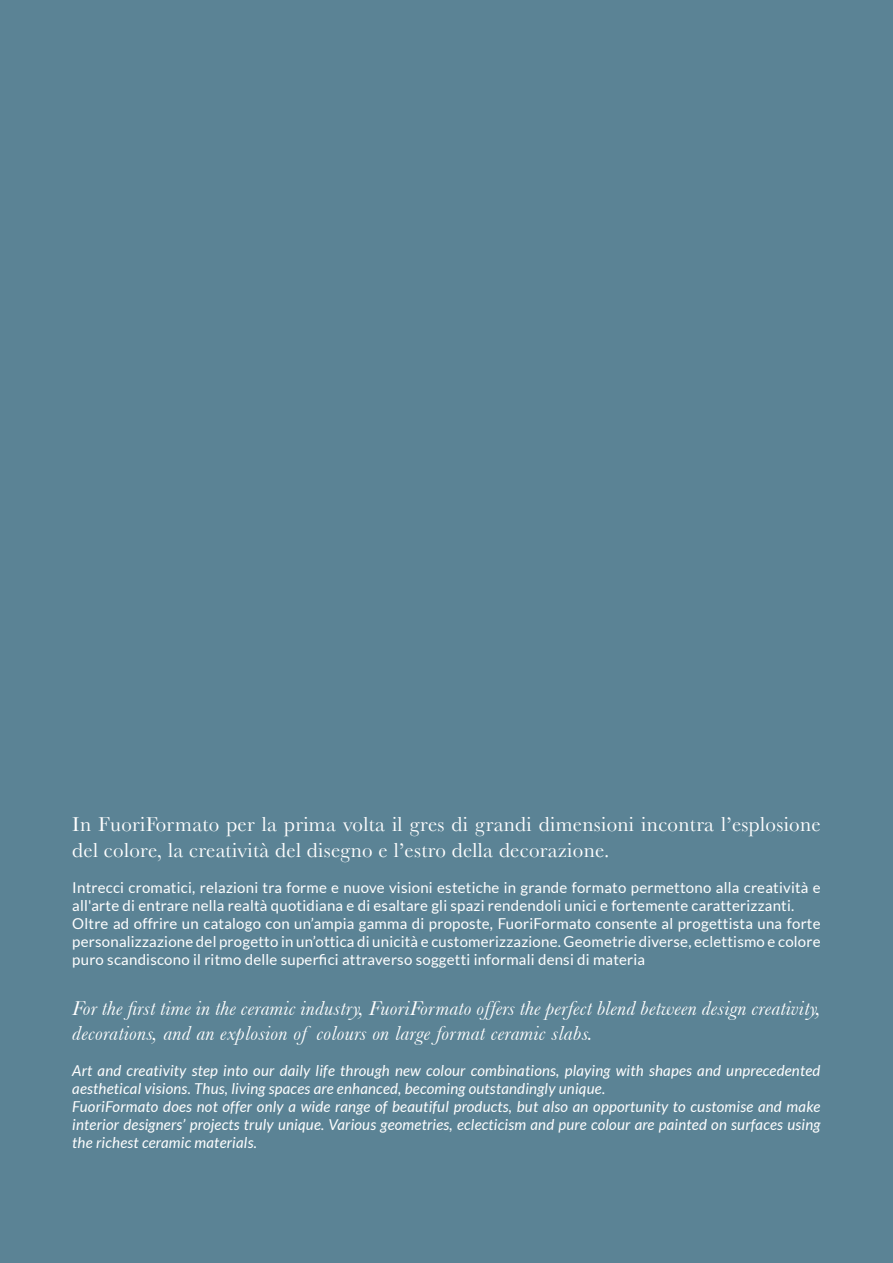
<style>
.page{position:relative;width:893px;height:1263px;background:#5b8395}
.page>*{position:absolute;margin:0;border:0;box-sizing:border-box;transform-origin:0 0}
.t1{font:italic 21px/25.2px "Baskerville";letter-spacing:.015em;color:#fff}
.t2{font:21px/25.2px "Baskerville";letter-spacing:.015em;color:#fff}
.t3{font:15px/18px "Lato";letter-spacing:.015em;color:#fff}
.t4{font:italic 15px/18px "Lato";letter-spacing:.015em;color:#fff}
</style>
<div class="page">
<h1 class="t2" style="left:72px;top:812px;width:750px">In FuoriFormato per la prima volta il gres di grandi dimensioni incontra l’esplosione del colore, la creatività del disegno e l’estro della decorazione.</h1>
<p class="t3" style="left:72px;top:878px;width:750px">Intrecci cromatici, relazioni tra forme e nuove visioni estetiche in grande formato permettono alla creatività e all'arte di entrare nella realtà quotidiana e di esaltare gli spazi rendendoli unici e fortemente caratterizzanti.<br>Oltre ad offrire un catalogo con un’ampia gamma di proposte, FuoriFormato consente al progettista una forte personalizzazione del progetto in un’ottica di unicità e customerizzazione. Geometrie diverse, eclettismo e colore puro scandiscono il ritmo delle superfici attraverso soggetti informali densi di materia</p>
<h1 class="t1" style="left:72px;top:995px;width:750px">For the first time in the ceramic industry, FuoriFormato offers the perfect blend between design creativity, decorations, and an explosion of colours on large format ceramic slabs.</h1>
<p class="t4" style="left:72px;top:1062px;width:750px">Art and creativity step into our daily life through new colour combinations, playing with shapes and unprecedented aesthetical visions. Thus, living spaces are enhanced, becoming outstandingly unique.<br>FuoriFormato does not offer only a wide range of beautiful products, but also an opportunity to customise and make interior designers’ projects truly unique. Various geometries, eclecticism and pure colour are painted on surfaces using the richest ceramic materials.</p>
</div>
